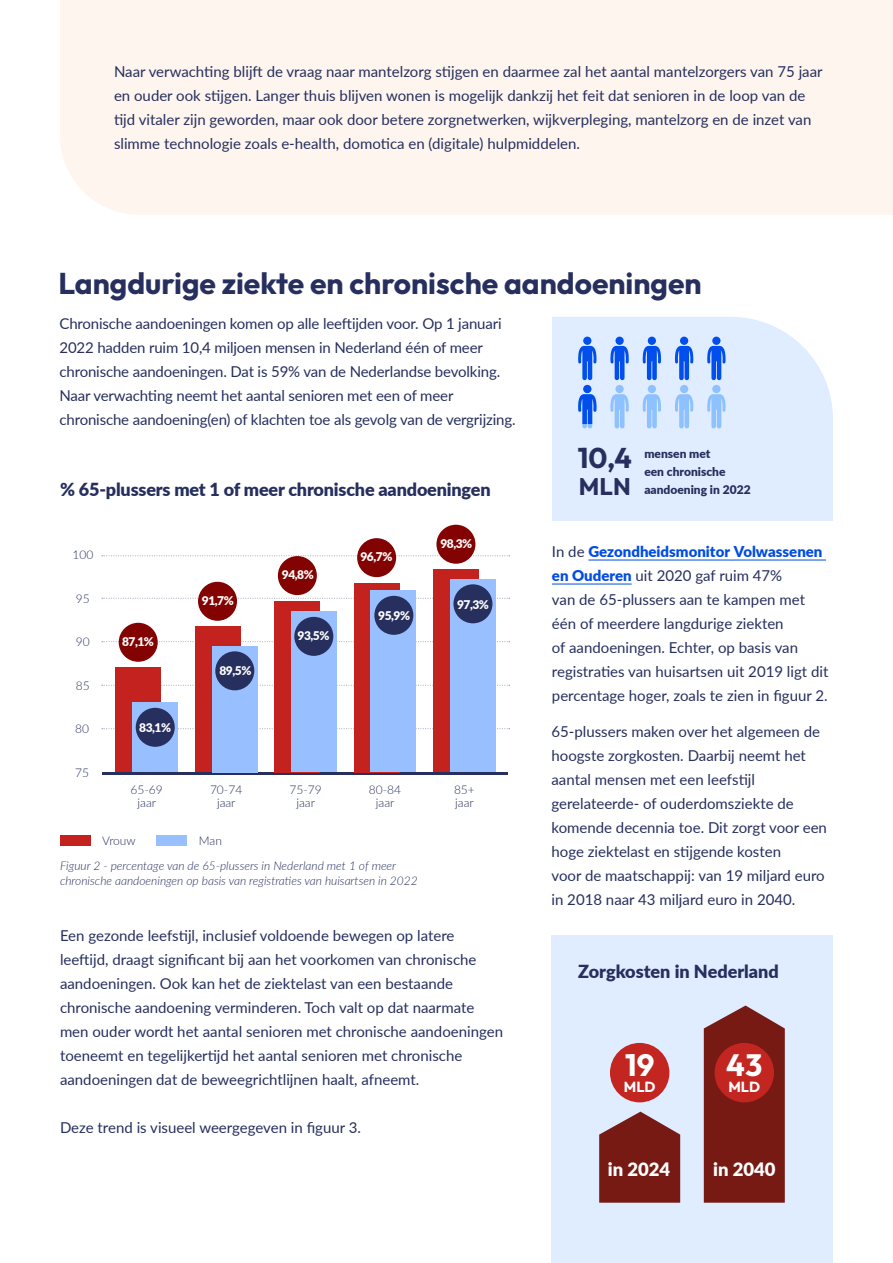
<style>
.page{position:relative;width:893px;height:1263px;background:#fff}
.page>*{position:absolute;margin:0;border:0;box-sizing:border-box;transform-origin:0 0}
.t1{font:100 30.75px "Outfit";color:#fff}
.t2{font:100 30px "Outfit";color:#262f5d}
.t3{font:100 28.5px "Outfit";color:#262f5d}
.t4{font:100 24px "Outfit";color:#262f5d}
.t5{font:900 18.45px "Lato";color:#fff}
.t6{font:900 18px "Lato";letter-spacing:-.01em;color:#262f5d}
.t7{font:15px/24px "Lato";color:#262f5d}
.t8{font:100 14.55px "Outfit";color:#fff}
.t9{font:italic 300 12px/14.4px "Lato";color:#262f5d}
.t10{font:300 12px/13.5px "Lato";color:#262f5d;text-align:center}
.t11{font:900 12px "Lato";letter-spacing:-.04em;color:#fff}
.t12{font:900 12px/18px "Lato";color:#262f5d}
.s1{font-weight:900;color:#004ce3}
</style>
<div class="page">
<div style="left:60px;top:0;width:833px;height:215px;background:#fef5ef"></div>
<div style="left:552px;top:317px;width:281px;height:204px;background:#e0ecff"></div>
<div style="left:551px;top:935px;width:281px;height:328px;background:#e0ecff"></div>
<hr style="left:588px;top:560px;width:142px;height:1px;background:#004ce3">
<hr style="left:734px;top:560px;width:92px;height:1px;background:#004ce3">
<hr style="left:552px;top:584px;width:80px;height:1px;background:#004ce3">
<div style="left:60px;top:835px;width:30px;height:11px;background:#c3221f"></div>
<div style="left:157px;top:835px;width:30px;height:11px;background:#98bfff"></div>
<hr style="left:102px;top:772px;width:406px;height:2px;background:#262f5d">
<svg style="left:102px;top:555px;width:408px;height:1px"></svg>
<svg style="left:102px;top:598px;width:408px;height:1px"></svg>
<svg style="left:102px;top:641px;width:408px;height:1px"></svg>
<svg style="left:102px;top:685px;width:408px;height:1px"></svg>
<svg style="left:102px;top:728px;width:408px;height:1px"></svg>
<div style="left:116px;top:668px;width:45px;height:104px;background:#c3221f"></div>
<div style="left:133px;top:703px;width:45px;height:69px;background:#98bfff"></div>
<div style="left:195px;top:627px;width:45px;height:145px;background:#c3221f"></div>
<div style="left:212px;top:646px;width:45px;height:126px;background:#98bfff"></div>
<div style="left:275px;top:601px;width:45px;height:171px;background:#c3221f"></div>
<div style="left:291px;top:612px;width:45px;height:160px;background:#98bfff"></div>
<div style="left:354px;top:583px;width:45px;height:189px;background:#c3221f"></div>
<div style="left:371px;top:591px;width:45px;height:181px;background:#98bfff"></div>
<div style="left:433px;top:570px;width:45px;height:202px;background:#c3221f"></div>
<div style="left:450px;top:579px;width:45px;height:193px;background:#98bfff"></div>
<div style="left:136px;top:708px;width:39px;height:39px;background:#262f5d;border-radius:50%"></div>
<div style="left:119px;top:623px;width:39px;height:39px;background:#830303;border-radius:50%"></div>
<div style="left:198px;top:582px;width:39px;height:39px;background:#830303;border-radius:50%"></div>
<div style="left:278px;top:556px;width:39px;height:39px;background:#830303;border-radius:50%"></div>
<div style="left:357px;top:538px;width:39px;height:39px;background:#830303;border-radius:50%"></div>
<div style="left:436px;top:525px;width:39px;height:39px;background:#830303;border-radius:50%"></div>
<div style="left:215px;top:651px;width:39px;height:39px;background:#262f5d;border-radius:50%"></div>
<div style="left:294px;top:617px;width:39px;height:39px;background:#262f5d;border-radius:50%"></div>
<div style="left:374px;top:596px;width:39px;height:39px;background:#262f5d;border-radius:50%"></div>
<div style="left:453px;top:584px;width:39px;height:39px;background:#262f5d;border-radius:50%"></div>
<svg style="left:578px;top:346px;width:18px;height:34px"></svg>
<div style="left:583px;top:337px;width:8px;height:8px;background:#004eec;border-radius:50%"></div>
<svg style="left:610px;top:346px;width:19px;height:34px"></svg>
<div style="left:615px;top:337px;width:9px;height:8px;background:#004eec;border-radius:50%"></div>
<svg style="left:643px;top:346px;width:18px;height:34px"></svg>
<div style="left:648px;top:337px;width:8px;height:8px;background:#004eec;border-radius:50%"></div>
<svg style="left:675px;top:346px;width:18px;height:34px"></svg>
<div style="left:680px;top:337px;width:8px;height:8px;background:#004eec;border-radius:50%"></div>
<svg style="left:707px;top:346px;width:19px;height:34px"></svg>
<div style="left:712px;top:337px;width:8px;height:8px;background:#004eec;border-radius:50%"></div>
<svg style="left:578px;top:394px;width:18px;height:35px"></svg>
<div style="left:583px;top:385px;width:8px;height:8px;background:#004eec;border-radius:50%"></div>
<svg style="left:610px;top:394px;width:19px;height:35px"></svg>
<div style="left:615px;top:385px;width:9px;height:8px;background:#8dc1ff;border-radius:50%"></div>
<svg style="left:643px;top:394px;width:18px;height:35px"></svg>
<div style="left:648px;top:385px;width:8px;height:8px;background:#8dc1ff;border-radius:50%"></div>
<svg style="left:675px;top:394px;width:18px;height:35px"></svg>
<div style="left:680px;top:385px;width:8px;height:8px;background:#8dc1ff;border-radius:50%"></div>
<svg style="left:707px;top:394px;width:19px;height:35px"></svg>
<div style="left:712px;top:385px;width:8px;height:8px;background:#8dc1ff;border-radius:50%"></div>
<div style="left:610px;top:1043px;width:59px;height:59px;background:#c32520;border-radius:50%"></div>
<svg style="left:599px;top:1111px;width:81px;height:92px;background:#853633"></svg>
<svg style="left:704px;top:1005px;width:81px;height:198px;background:#7f2924"></svg>
<div style="left:715px;top:1043px;width:59px;height:59px;background:#c32520;border-radius:50%"></div>
<p class="t7" style="left:114px;top:58px;width:710px">Naar verwachting blijft de vraag naar mantelzorg stijgen en daarmee zal het aantal mantelzorgers van 75 jaar en ouder ook stijgen. Langer thuis blijven wonen is mogelijk dankzij het feit dat senioren in de loop van de tijd vitaler zijn geworden, maar ook door betere zorgnetwerken, wijkverpleging, mantelzorg en de inzet van slimme technologie zoals e-health, domotica en (digitale) hulpmiddelen.</p>
<h2 class="t2" style="left:58px;top:266px;width:645px">Langdurige ziekte en chronische aandoeningen</h2>
<p class="t7" style="left:59px;top:310px;width:458px">Chronische aandoeningen komen op alle leeftijden voor. Op 1 januari 2022 hadden ruim 10,4 miljoen mensen in Nederland één of meer chronische aandoeningen. Dat is 59% van de Nederlandse bevolking.<br>Naar verwachting neemt het aantal senioren met een of meer chronische aandoening(en) of klachten toe als gevolg van de vergrijzing.</p>
<p class="t6" style="left:60px;top:476px;width:432px">% 65-plussers met 1 of meer chronische aandoeningen</p>
<p class="t10" style="left:73px;top:548px;width:22px">100</p>
<p class="t11" style="left:360px;top:548px;width:33px">96,7%</p>
<p class="t11" style="left:440px;top:534px;width:33px">98,3%</p>
<p class="t11" style="left:282px;top:566px;width:33px">94,8%</p>
<p class="t10" style="left:76px;top:591px;width:15px">95</p>
<p class="t11" style="left:202px;top:591px;width:33px">91,7%</p>
<p class="t11" style="left:378px;top:606px;width:33px">95,9%</p>
<p class="t11" style="left:457px;top:595px;width:33px">97,3%</p>
<p class="t10" style="left:76px;top:635px;width:15px">90</p>
<p class="t11" style="left:122px;top:632px;width:33px">87,1%</p>
<p class="t11" style="left:298px;top:626px;width:33px">93,5%</p>
<p class="t11" style="left:219px;top:661px;width:33px">89,5%</p>
<p class="t10" style="left:76px;top:678px;width:15px">85</p>
<p class="t10" style="left:75px;top:722px;width:15px">80</p>
<p class="t11" style="left:139px;top:718px;width:33px">83,1%</p>
<p class="t10" style="left:75px;top:765px;width:15px">75</p>
<p class="t10" style="left:131px;top:782px;width:34px">65-69 jaar</p>
<p class="t10" style="left:210px;top:782px;width:34px">70-74 jaar</p>
<p class="t10" style="left:289px;top:782px;width:34px">75-79 jaar</p>
<p class="t10" style="left:369px;top:782px;width:34px">80-84 jaar</p>
<p class="t10" style="left:454px;top:782px;width:22px;text-align:left">85+ jaar</p>
<p class="t10" style="left:102px;top:833px;width:35px">Vrouw</p>
<p class="t10" style="left:199px;top:833px;width:25px">Man</p>
<p class="t9" style="left:60px;top:858px;width:359px">Figuur 2 - percentage van de 65-plussers in Nederland met 1 of meer chronische aandoeningen op basis van registraties van huisartsen in 2022</p>
<p class="t7" style="left:60px;top:922px;width:445px">Een gezonde leefstijl, inclusief voldoende bewegen op latere leeftijd, draagt significant bij aan het voorkomen van chronische aandoeningen. Ook kan het de ziektelast van een bestaande chronische aandoening verminderen. Toch valt op dat naarmate men ouder wordt het aantal senioren met chronische aandoeningen toeneemt en tegelijkertijd het aantal senioren met chronische aandoeningen dat de beweegrichtlijnen haalt, afneemt.</p>
<p class="t7" style="left:60px;top:1114px;width:303px">Deze trend is visueel weergegeven in figuur 3.</p>
<h3 class="t3" style="left:578px;top:442px;width:56px">10,4</h3>
<h3 class="t4" style="left:579px;top:473px;width:53px">MLN</h3>
<p class="t12" style="left:644px;top:444px;width:108px">mensen met<br>een chronische aandoening in 2022</p>
<p class="t7" style="left:552px;top:538px;width:278px">In de <span class="s1">Gezondheidsmonitor Volwassenen en Ouderen</span> uit 2020 gaf ruim 47%<br>van de 65-plussers aan te kampen met één of meerdere langdurige ziekten<br>of aandoeningen. Echter, op basis van registraties van huisartsen uit 2019 ligt dit percentage hoger, zoals te zien in figuur 2.</p>
<p class="t7" style="left:551px;top:718px;width:277px">65-plussers maken over het algemeen de hoogste zorgkosten. Daarbij neemt het aantal mensen met een leefstijl gerelateerde- of ouderdomsziekte de komende decennia toe. Dit zorgt voor een hoge ziektelast en stijgende kosten<br>voor de maatschappij: van 19 miljard euro in 2018 naar 43 miljard euro in 2040.</p>
<p class="t6" style="left:578px;top:958px;width:202px">Zorgkosten in Nederland</p>
<h1 class="t1" style="left:625px;top:1047px;width:31px">19</h1>
<p class="t8" style="left:624px;top:1078px;width:33px">MLD</p>
<h1 class="t1" style="left:726px;top:1047px;width:37px">43</h1>
<p class="t8" style="left:728px;top:1078px;width:33px">MLD</p>
<p class="t5" style="left:608px;top:1155px;width:64px">in 2024</p>
<p class="t5" style="left:713px;top:1155px;width:64px">in 2040</p>
</div>
